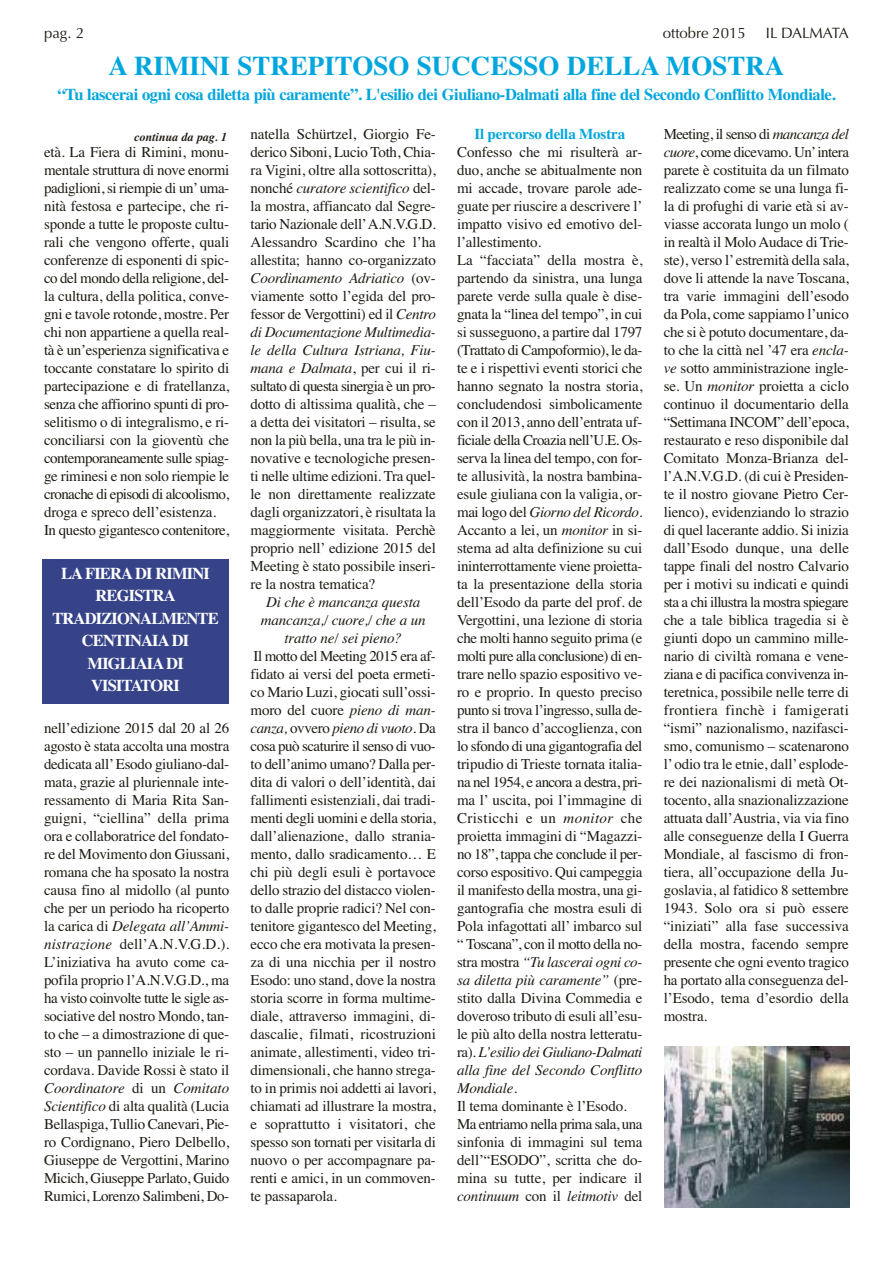
<style>
.page{position:relative;width:893px;height:1263px;background:#fff}
.page>*{position:absolute;margin:0;border:0;box-sizing:border-box;transform-origin:0 0}
.t1{font:700 27px "Times";color:#00a6dd}
.t2{font:700 16.5px "Times";letter-spacing:-.025em;color:#00a6dd}
.t3{font:700 16.5px/22.5px "Times";letter-spacing:-.05em;color:#fff;text-align:center}
.t4{font:15px/18px "Times";letter-spacing:-.01em;color:#201c14;text-align:justify}
.t5{font:italic 15px/18px "Times";letter-spacing:-.01em;color:#201c14;text-align:center}
.t6{font:15px "Optima";color:#201c14}
.t7{font:700 15px "Times";letter-spacing:-.01em;color:#00a6dd}
.t8{font:italic 700 12px "Times";color:#201c14}
.s1{font-style:italic}
</style>
<div class="page">
<img style="left:664px;top:1046px;width:185px;height:161px">
<div style="left:43px;top:559px;width:186px;height:144px;background:#364388"></div>
<p class="t6" style="left:44px;top:24px;width:42px">pag. 2</p>
<p class="t6" style="left:663px;top:24px;width:84px">ottobre 2015</p>
<p class="t6" style="left:766px;top:24px;width:85px">IL DALMATA</p>
<h1 class="t1" style="left:109px;top:50px;width:677px">A RIMINI STREPITOSO SUCCESSO DELLA MOSTRA</h1>
<p class="t2" style="left:57px;top:85px;width:780px">“Tu lascerai ogni cosa diletta più caramente”. L'esilio dei Giuliano-Dalmati alla fine del Secondo Conflitto Mondiale.</p>
<p class="t8" style="left:134px;top:130px;width:94px">continua da pag. 1</p>
<p class="t4" style="left:251px;top:125px;width:187px">natella Schürtzel, Giorgio Fe&shy;derico Siboni, Lucio Toth, Chia&shy;ra Vigini, oltre alla sottoscritta), nonché <span class="s1">curatore scientifico</span> del&shy;la mostra, affiancato dal Segre&shy;tario Nazionale dell’A.N.V.G.D.<br>Alessandro Scardino che l’ha allestita; hanno co-organizzato <span class="s1">Coordinamento Adriatico</span> (ov&shy;viamente sotto l’egida del pro&shy;fessor de Vergottini) ed il <span class="s1">Centro di Documentazione Multimedia&shy;le della Cultura Istriana, Fiu&shy;mana e Dalmata</span>, per cui il ri&shy;sultato di questa sinergia è un pro&shy;dotto di altissima qualità, che – a detta dei visitatori – risulta, se non la più bella, una tra le più in&shy;novative e tecnologiche presen&shy;ti nelle ultime edizioni. Tra quel&shy;le non direttamente realizzate dagli organizzatori, è risultata la maggiormente visitata. Perchè proprio nell’ edizione 2015 del Meeting è stato possibile inseri&shy;re la nostra tematica?</p>
<p class="t5" style="left:261px;top:593px;width:166px">Di che è mancanza questa mancanza,/ cuore,/ che a un tratto ne/ sei pieno?</p>
<p class="t4" style="left:251px;top:647px;width:187px">Il motto del Meeting 2015 era af&shy;fidato ai versi del poeta ermeti&shy;co Mario Luzi, giocati sull’ossi&shy;moro del cuore <span class="s1">pieno di man&shy;canza,</span> ovvero <span class="s1">pieno di vuoto.</span> Da cosa può scaturire il senso di vuo&shy;to dell’animo umano? Dalla per&shy;dita di valori o dell’identità, dai fallimenti esistenziali, dai tradi&shy;menti degli uomini e della storia, dall’alienazione, dallo strania&shy;mento, dallo sradicamento… E chi più degli esuli è portavoce dello strazio del distacco violen&shy;to dalle proprie radici? Nel con&shy;tenitore gigantesco del Meeting, ecco che era motivata la presen&shy;za di una nicchia per il nostro Esodo: uno stand, dove la nostra storia scorre in forma multime&shy;diale, attraverso immagini, di&shy;dascalie, filmati, ricostruzioni animate, allestimenti, video tri&shy;dimensionali, che hanno strega&shy;to in primis noi addetti ai lavori, chiamati ad illustrare la mostra, e soprattutto i visitatori, che spesso son tornati per visitarla di nuovo o per accompagnare pa&shy;renti e amici, in un commoven&shy;te passaparola.</p>
<p class="t4" style="left:664px;top:125px;width:187px">Meeting, il senso di <span class="s1">mancanza del cuore</span>, come dicevamo. Un’intera parete è costituita da un filmato realizzato come se una lunga fi&shy;la di profughi di varie età si av&shy;viasse accorata lungo un molo ( in realtà il MoloAudace di Trie&shy;ste), verso l’ estremità della sala, dove li attende la nave Toscana, tra varie immagini dell’esodo da Pola, come sappiamo l’unico che si è potuto documentare, da&shy;to che la città nel ’47 era <span class="s1">encla&shy;ve</span> sotto amministrazione ingle&shy;se. Un <span class="s1">monitor</span> proietta a ciclo continuo il documentario della “Settimana INCOM” dell’epoca, restaurato e reso disponibile dal Comitato Monza-Brianza del&shy;l’A.N.V.G.D. (di cui è Presiden&shy;te il nostro giovane Pietro Cer&shy;lienco), evidenziando lo strazio di quel lacerante addio. Si inizia dall’Esodo dunque, una delle tappe finali del nostro Calvario per i motivi su indicati e quindi sta a chi illustra la mostra spiegare che a tale biblica tragedia si è giunti dopo un cammino mille&shy;nario di civiltà romana e vene&shy;ziana e di pacifica convivenza in&shy;teretnica, possibile nelle terre di frontiera finchè i famigerati “ismi” nazionalismo, nazifasci&shy;smo, comunismo – scatenarono l’odio tra le etnie, dall’ esplode&shy;re dei nazionalismi di metà Ot&shy;tocento, alla snazionalizzazione attuata dall’Austria, via via fino alle conseguenze della I Guerra Mondiale, al fascismo di fron&shy;tiera, all’occupazione della Ju&shy;goslavia, al fatidico 8 settembre 1943. Solo ora si può essere “iniziati” alla fase successiva della mostra, facendo sempre presente che ogni evento tragico ha portato alla conseguenza del&shy;l’Esodo, tema d’esordio della mostra.</p>
<p class="t7" style="left:474px;top:125px;width:152px">Il percorso della Mostra</p>
<p class="t4" style="left:457px;top:143px;width:187px;text-align:left">Confesso che mi risulterà ar&shy;duo, anche se abitualmente non mi accade, trovare parole ade&shy;guate per riuscire a descrivere l’ impatto visivo ed emotivo del&shy;l’allestimento.<br>La “facciata” della mostra è, partendo da sinistra, una lunga parete verde sulla quale è dise&shy;gnata la “linea del tempo”, in cui si susseguono, a partire dal 1797 (Trattato di Campoformio), le da&shy;te e i rispettivi eventi storici che hanno segnato la nostra storia, concludendosi simbolicamente con il 2013, anno dell’entrata uf&shy;ficiale della Croazia nell’U.E. Os&shy;serva la linea del tempo, con for&shy;te allusività, la nostra bambina&shy;esule giuliana con la valigia, or&shy;mai logo del <span class="s1">Giorno del Ricordo</span>.<br>Accanto a lei, un <span class="s1">monitor</span> in si&shy;stema ad alta definizione su cui ininterrottamente viene proietta&shy;ta la presentazione della storia dell’Esodo da parte del prof. de<br>Vergottini, una lezione di storia che molti hanno seguito prima (e molti pure alla conclusione) di en&shy;trare nello spazio espositivo ve&shy;ro e proprio. In questo preciso punto si trova l’ingresso, sulla de&shy;stra il banco d’accoglienza, con lo sfondo di una gigantografia del tripudio di Trieste tornata italia&shy;na nel 1954, e ancora a destra, pri&shy;ma l’ uscita, poi l’immagine di<br>Cristicchi e un <span class="s1">monitor</span> che proietta immagini di “Magazzi&shy;no 18”, tappa che conclude il per&shy;corso espositivo. Qui campeggia il manifesto della mostra, una gi&shy;gantografia che mostra esuli di<br>Pola infagottati all’ imbarco sul “ Toscana”, con il motto della no&shy;stra mostra <span class="s1">“Tu lascerai ogni co&shy;sa diletta più caramente”</span> (pre&shy;stito dalla Divina Commedia e doveroso tributo di esuli all’esu&shy;le più alto della nostra letteratu&shy;ra). <span class="s1">L’esilio dei Giuliano-Dalmati alla fine del Secondo Conflitto<br>Mondiale.</span></p>
<p class="t4" style="left:457px;top:1097px;width:187px;text-align:left">Il tema dominante è l’Esodo.<br>Ma entriamo nella prima sala, una sinfonia di immagini sul tema dell’“ESODO”, scritta che do&shy;mina su tutte, per indicare il <span class="s1">continuum</span> con il <span class="s1">leitmotiv</span> del</p>
<p class="t4" style="left:44px;top:143px;width:187px;text-align:left">età. La Fiera di Rimini, monu&shy;mentale struttura di nove enormi padiglioni, si riempie di un’uma&shy;nità festosa e partecipe, che ri&shy;sponde a tutte le proposte cultu&shy;rali che vengono offerte, quali conferenze di esponenti di spic&shy;co del mondo della religione, del&shy;la cultura, della politica, conve&shy;gni e tavole rotonde, mostre. Per chi non appartiene a quella real&shy;tà è un’esperienza significativa e toccante constatare lo spirito di partecipazione e di fratellanza, senza che affiorino spunti di pro&shy;selitismo o di integralismo, e ri&shy;conciliarsi con la gioventù che contemporaneamente sulle spiag&shy;ge riminesi e non solo riempie le cronache di episodi di alcoolismo, droga e spreco dell’esistenza.<br>In questo gigantesco contenitore,</p>
<p class="t3" style="left:52px;top:562px;width:168px">LA FIERA DI RIMINI<br>REGISTRA<br>TRADIZIONALMENTE<br>CENTINAIA DI<br>MIGLIAIA DI<br>VISITATORI</p>
<p class="t4" style="left:44px;top:719px;width:187px">nell’edizione 2015 dal 20 al 26 agosto è stata accolta una mostra dedicata all’Esodo giuliano-dal&shy;mata, grazie al pluriennale inte&shy;ressamento di Maria Rita San&shy;guigni, “ciellina” della prima ora e collaboratrice del fondato&shy;re del Movimento don Giussani, romana che ha sposato la nostra causa fino al midollo (al punto che per un periodo ha ricoperto la carica di <span class="s1">Delegata all’Ammi&shy;nistrazione</span> dell’A.N.V.G.D.).<br>L’iniziativa ha avuto come ca&shy;pofila proprio l’A.N.V.G.D., ma ha visto coinvolte tutte le sigle as&shy;sociative del nostro Mondo, tan&shy;to che – a dimostrazione di que&shy;sto – un pannello iniziale le ri&shy;cordava. Davide Rossi è stato il <span class="s1">Coordinatore</span> di un <span class="s1">Comitato Scientifico</span> di alta qualità (Lucia Bellaspiga, Tullio Canevari, Pie&shy;ro Cordignano, Piero Delbello, Giuseppe de Vergottini, Marino Micich, Giuseppe Parlato, Guido Rumici, Lorenzo Salimbeni, Do-</p>
</div>
